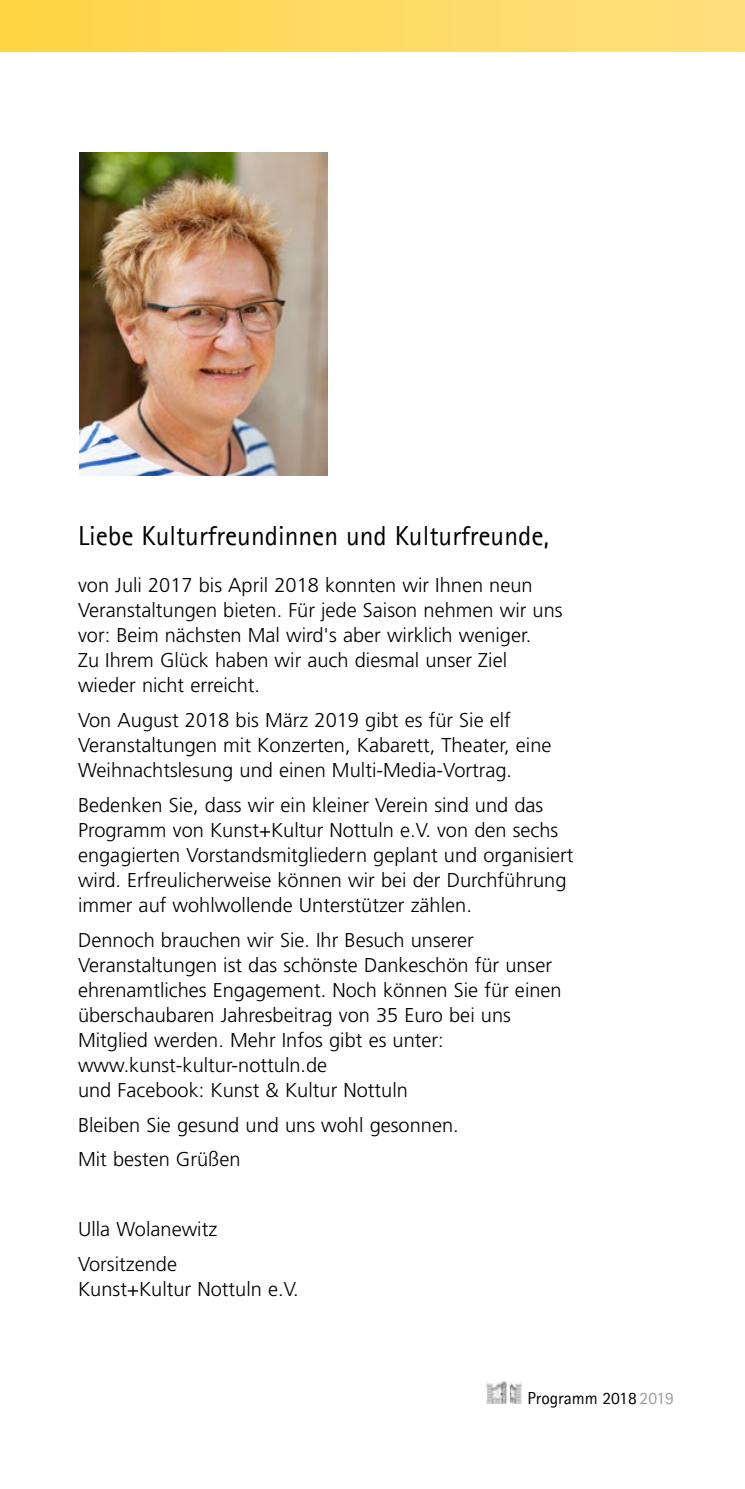
<style>
.page{position:relative;width:745px;height:1489px;background:#fff}
.page>*{position:absolute;margin:0;border:0;box-sizing:border-box;transform-origin:0 0}
.t1{font:27.5px "Rotis Sans Serif";color:#000}
.t2{font:300 20px/25px "Frutiger";color:#000}
.t3{font:17.5px "Rotis Sans Serif";color:#000}
.s1{color:#9c9c9d}
</style>
<div class="page">
<img style="left:486px;top:1381px;width:35px;height:22px">
<img style="left:80px;top:152px;width:247px;height:323px">
<div style="left:0;top:0;width:744px;height:52px;background:linear-gradient(to right,#ffd545,#ffe080)"></div>
<h1 class="t1" style="left:78px;top:519px;width:472px">Liebe Kulturfreundinnen und Kulturfreunde,</h1>
<p class="t2" style="left:78px;top:572px;width:486px">von Juli 2017 bis April 2018 konnten wir Ihnen neun Veranstaltungen bieten. Für jede Saison nehmen wir uns vor: Beim nächsten Mal wird's aber wirklich weniger.<br>Zu Ihrem Glück haben wir auch diesmal unser Ziel wieder nicht erreicht.</p>
<p class="t2" style="left:78px;top:707px;width:474px">Von August 2018 bis März 2019 gibt es für Sie elf<br>Veranstaltungen mit Konzerten, Kabarett, Theater, eine<br>Weihnachtslesung und einen Multi-Media-Vortrag.</p>
<p class="t2" style="left:78px;top:792px;width:496px">Bedenken Sie, dass wir ein kleiner Verein sind und das Programm von Kunst+Kultur Nottuln e.V. von den sechs engagierten Vorstandsmitgliedern geplant und organisiert wird. Erfreulicherweise können wir bei der Durchführung immer auf wohlwollende Unterstützer zählen.</p>
<p class="t2" style="left:78px;top:927px;width:485px">Dennoch brauchen wir Sie. Ihr Besuch unserer Veranstaltungen ist das schönste Dankeschön für unser ehrenamtliches Engagement. Noch können Sie für einen überschaubaren Jahresbeitrag von 35 Euro bei uns Mitglied werden. Mehr Infos gibt es unter: www.kunst-kultur-nottuln.de<br>und Facebook: Kunst &amp; Kultur Nottuln</p>
<p class="t2" style="left:78px;top:1106px;width:382px;line-height:35px">Bleiben Sie gesund und uns wohl gesonnen.<br>Mit besten Grüßen</p>
<p class="t2" style="left:78px;top:1211px;width:141px;line-height:35px">Ulla Wolanewitz<br>Vorsitzende</p>
<p class="t2" style="left:78px;top:1276px;width:222px">Kunst+Kultur Nottuln e.V.</p>
<p class="t3" style="left:527px;top:1387px;width:148px">Programm 2018 <span class="s1">2019</span></p>
</div>
